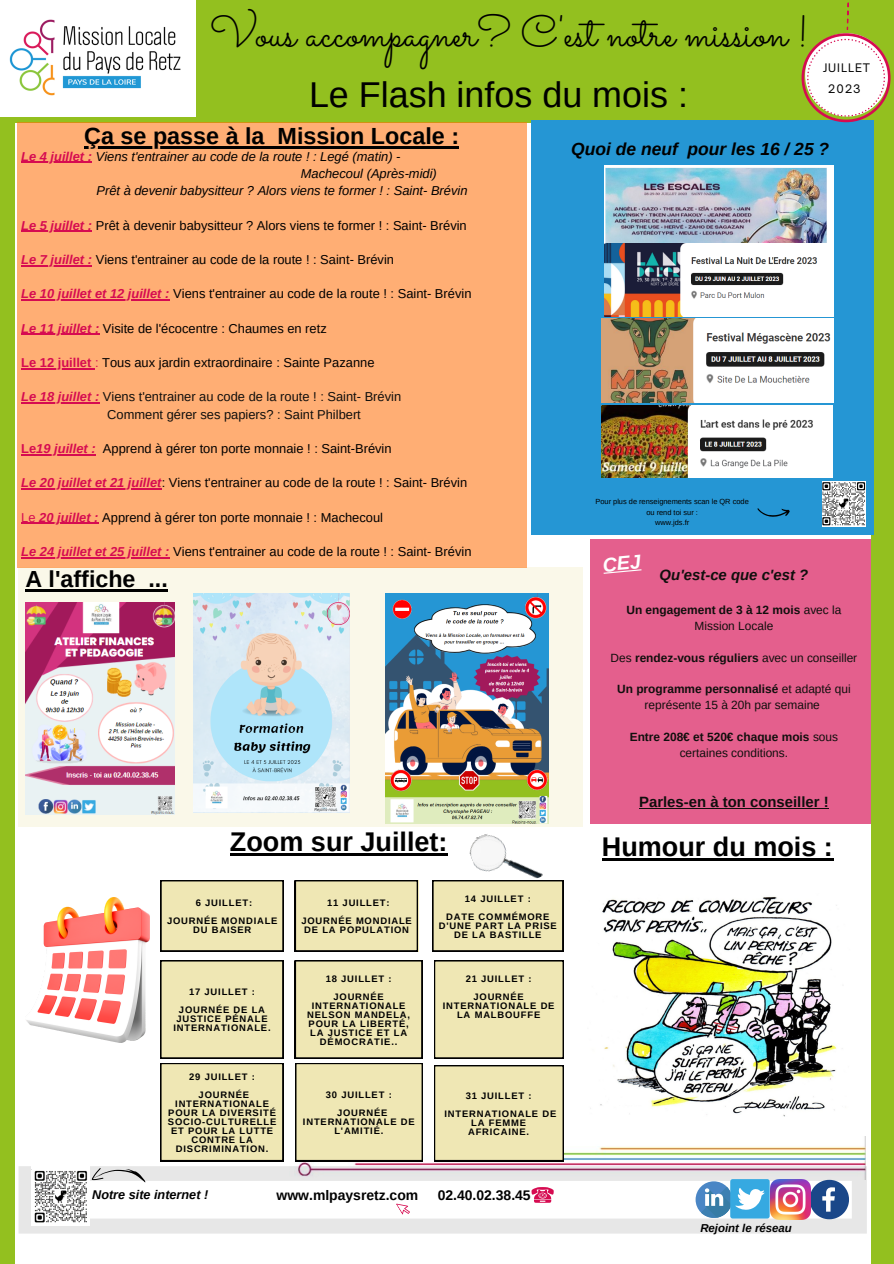
<style>
.page{position:relative;width:894px;height:1264px;background:#fff}
.page>*{position:absolute;margin:0;border:0;box-sizing:border-box;transform-origin:0 0}
.t1{font:44.1px "Sacramento";color:#000}
.t2{font:35.85px "Arimo";color:#000}
.t3{font:700 27px "Arimo";color:#000}
.t4{font:700 23.25px "Arimo";color:#000}
.t5{font:italic 700 17.4px "Arimo";color:#000}
.t6{font:700 14.85px "Arimo";color:#100f0d}
.t7{font:italic 700 14.85px "Arimo";color:#100f0d}
.t8{font:700 13.95px "Arimo";color:#000}
.t9{font:12.9px "Arimo";color:#000}
.t10{font:italic 12.9px "Arimo";color:#000}
.t11{font:12.9px "Arimo";color:#100f0d}
.t12{font:italic 700 12.6px "Arimo";color:#000}
.t13{font:700 11.85px/15.9px "Arimo";color:#100f0d;text-align:center}
.t14{font:11.85px/15.9px "Arimo";color:#100f0d;text-align:center}
.t15{font:italic 700 11.4px "Arimo";color:#000}
.t16{font:11.25px "Open Sauce One";letter-spacing:.085em;color:#000}
.t17{font:700 9.45px/9px "Arimo";letter-spacing:.085em;color:#000;text-align:center}
.t18{font:7.35px "Arimo";color:#000}
.s1{font-weight:700;color:#d60b51}
.s2{font-weight:700;font-style:italic;color:#d60b51}
.s3{color:#d60b51}
.s4{font-weight:400}
.s5{font-weight:700}
</style>
<div class="page">
<div style="left:0;top:0;width:893px;height:1263px;background:#93c01f"></div>
<div style="left:15px;top:123px;width:855px;height:1140px;background:#fff"></div>
<div style="left:295px;top:880px;width:122px;height:71px;background:#efe7b4"></div>
<img style="left:295px;top:1136px;width:570px;height:30px">
<div style="left:18px;top:566px;width:565px;height:260px;background:#faf8e9"></div>
<div style="left:530px;top:120px;width:342px;height:415px;background:#2596d4"></div>
<svg style="left:18px;top:1166px;width:848px;height:67px;fill:#eae9e9"></svg>
<img style="left:0;top:0;width:195px;height:116px">
<div style="left:17px;top:123px;width:509px;height:444px;background:#ffae74"></div>
<div style="left:589px;top:539px;width:281px;height:284px;background:#e45f8d"></div>
<img style="left:31px;top:1166px;width:59px;height:59px">
<svg style="left:91px;top:1166px;width:56px;height:21px"></svg>
<svg style="left:801px;top:2px;width:89px;height:120px"></svg>
<svg style="left:530px;top:1186px;width:24px;height:16px"></svg>
<svg style="left:395px;top:1203px;width:15px;height:11px"></svg>
<svg style="left:809px;top:1179px;width:39px;height:40px"></svg>
<img style="left:770px;top:1179px;width:39px;height:40px">
<svg style="left:695px;top:1181px;width:37px;height:36px"></svg>
<div style="left:730px;top:1179px;width:39px;height:39px;background:#36a9e1;border-radius:2px"></div>
<svg style="left:700px;top:1186px;width:64px;height:33px"></svg>
<div style="left:434px;top:960px;width:129px;height:98px;background:#efe7b4"></div>
<div style="left:432px;top:880px;width:131px;height:71px;background:#efe7b4"></div>
<img style="left:465px;top:823px;width:78px;height:74px">
<svg style="left:160px;top:960px;width:123px;height:200px;background:#e4dcad"></svg>
<svg style="left:757px;top:508px;width:32px;height:9px"></svg>
<img style="left:822px;top:481px;width:43px;height:46px">
<div style="left:434px;top:1065px;width:129px;height:95px;background:#efe7b4"></div>
<svg style="left:295px;top:960px;width:127px;height:200px;background:#e6deae"></svg>
<img style="left:26px;top:897px;width:123px;height:145px">
<img style="left:604px;top:165px;width:229px;height:77px">
<div style="left:160px;top:880px;width:123px;height:71px;background:#efe7b4"></div>
<img style="left:604px;top:244px;width:229px;height:72px">
<img style="left:601px;top:319px;width:232px;height:83px">
<img style="left:601px;top:406px;width:231px;height:72px">
<img style="left:590px;top:896px;width:253px;height:220px">
<img style="left:385px;top:593px;width:163px;height:230px">
<img style="left:194px;top:593px;width:155px;height:219px">
<img style="left:25px;top:602px;width:149px;height:212px">
<hr style="left:25px;top:589px;width:110px;height:2px;background:#000">
<svg style="left:135px;top:589px;width:13px;height:2px"></svg>
<hr style="left:148px;top:589px;width:20px;height:2px;background:#000">
<hr style="left:230px;top:853px;width:217px;height:2px;background:#000">
<hr style="left:84px;top:146px;width:180px;height:2px;background:#000">
<svg style="left:264px;top:146px;width:13px;height:2px"></svg>
<hr style="left:277px;top:146px;width:182px;height:2px;background:#000">
<hr style="left:639px;top:808px;width:189px;height:1px;background:#100f0d">
<hr style="left:601px;top:858px;width:232px;height:2px;background:#000">
<hr style="left:21px;top:162px;width:71px;height:1px;background:#d60b51">
<hr style="left:21px;top:230px;width:71px;height:2px;background:#d60b51">
<hr style="left:21px;top:265px;width:71px;height:1px;background:#d60b51">
<hr style="left:21px;top:299px;width:148px;height:1px;background:#d60b51">
<hr style="left:21px;top:334px;width:78px;height:1px;background:#d60b51">
<hr style="left:21px;top:368px;width:74px;height:1px;background:#d60b51">
<hr style="left:21px;top:402px;width:78px;height:1px;background:#d60b51">
<svg style="left:21px;top:454px;width:15px;height:1px"></svg>
<hr style="left:36px;top:454px;width:60px;height:1px;background:#d60b51">
<hr style="left:21px;top:488px;width:141px;height:1px;background:#d60b51">
<svg style="left:21px;top:523px;width:18px;height:1px"></svg>
<hr style="left:39px;top:523px;width:60px;height:1px;background:#d60b51">
<hr style="left:21px;top:557px;width:148px;height:1px;background:#d60b51">
<svg style="left:603px;top:569px;width:38px;height:5px"></svg>
<p class="t1" style="left:210px;top:5px;width:600px">Vous accompagner? C'est notre mission !</p>
<p class="t2" style="left:309px;top:74px;width:380px">Le Flash infos du mois :</p>
<p class="t16" style="left:822px;top:60px;width:49px">JUILLET</p>
<p class="t16" style="left:828px;top:82px;width:34px">2023</p>
<p class="t4" style="left:84px;top:123px;width:376px">Ça se passe à la Mission Locale :</p>
<p class="t10" style="left:21px;top:149px;width:380px"><span class="s1">Le 4 juillet :</span> Viens t'entrainer au code de la route ! : Legé (matin) -</p>
<p class="t10" style="left:301px;top:166px;width:138px">Machecoul (Après-midi)</p>
<p class="t10" style="left:96px;top:183px;width:372px">Prêt à devenir babysitteur ? Alors viens te former ! : Saint- Brévin</p>
<p class="t9" style="left:21px;top:218px;width:447px"><span class="s2">Le 5 juillet :</span> Prêt à devenir babysitteur ? Alors viens te former ! : Saint- Brévin</p>
<p class="t9" style="left:21px;top:252px;width:374px"><span class="s2">Le 7 juillet :</span> Viens t'entrainer au code de la route ! : Saint- Brévin</p>
<p class="t9" style="left:21px;top:286px;width:451px"><span class="s2">Le 10 juillet et 12 juillet :</span> Viens t'entrainer au code de la route ! : Saint- Brévin</p>
<p class="t9" style="left:21px;top:321px;width:307px"><span class="s2">Le 11 juillet :</span> Visite de l'écocentre : Chaumes en retz</p>
<p class="t9" style="left:21px;top:355px;width:354px"><span class="s1">Le 12 juillet</span> <span class="s3">:</span> Tous aux jardin extraordinaire : Sainte Pazanne</p>
<p class="t11" style="left:21px;top:390px;width:381px"><span class="s2">Le 18 juillet :</span> Viens t'entrainer au code de la route ! : Saint- Brévin</p>
<p class="t11" style="left:107px;top:407px;width:255px">Comment gérer ses papiers? : Saint Philbert</p>
<p class="t9" style="left:21px;top:441px;width:372px"><span class="s1">Le</span><span class="s2">19 juillet :</span> Apprend à gérer ton porte monnaie ! : Saint-Brévin</p>
<p class="t9" style="left:21px;top:475px;width:447px"><span class="s2">Le 20 juillet et 21 juillet</span>: Viens t'entrainer au code de la route ! : Saint- Brévin</p>
<p class="t9" style="left:21px;top:510px;width:363px"><span class="s3">Le</span> <span class="s2">20 juillet :</span> Apprend à gérer ton porte monnaie ! : Machecoul</p>
<p class="t9" style="left:21px;top:544px;width:451px"><span class="s2">Le 24 juillet et 25 juillet :</span> Viens t'entrainer au code de la route ! : Saint- Brévin</p>
<p class="t4" style="left:25px;top:566px;width:144px">A l'affiche ...</p>
<p class="t3" style="left:230px;top:826px;width:219px">Zoom sur Juillet:</p>
<p class="t17" style="left:196px;top:898px;width:58px">6 JUILLET:</p>
<p class="t17" style="left:167px;top:916px;width:112px">JOURNÉE MONDIALE<br>DU BAISER</p>
<p class="t17" style="left:189px;top:987px;width:67px">17 JUILLET :</p>
<p class="t17" style="left:173px;top:1005px;width:99px">JOURNÉE DE LA<br>JUSTICE PÉNALE<br>INTERNATIONALE.</p>
<p class="t17" style="left:189px;top:1072px;width:67px">29 JUILLET :</p>
<p class="t17" style="left:168px;top:1090px;width:110px">JOURNÉE<br>INTERNATIONALE<br>POUR LA DIVERSITÉ<br>SOCIO-CULTURELLE<br>ET POUR LA LUTTE<br>CONTRE LA<br>DISCRIMINATION.</p>
<p class="t17" style="left:327px;top:898px;width:64px">11 JUILLET:</p>
<p class="t17" style="left:301px;top:916px;width:112px">JOURNÉE MONDIALE<br>DE LA POPULATION</p>
<p class="t17" style="left:325px;top:974px;width:67px">18 JUILLET :</p>
<p class="t17" style="left:307px;top:992px;width:104px">JOURNÉE<br>INTERNATIONALE<br>NELSON MANDELA,<br>POUR LA LIBERTÉ,<br>LA JUSTICE ET LA<br>DÉMOCRATIE..</p>
<p class="t17" style="left:326px;top:1090px;width:67px">30 JUILLET :</p>
<p class="t17" style="left:337px;top:1108px;width:52px">JOURNÉE</p>
<p class="t17" style="left:303px;top:1117px;width:113px">INTERNATIONALE DE</p>
<p class="t17" style="left:334px;top:1126px;width:50px">L'AMITIÉ.</p>
<p class="t17" style="left:465px;top:894px;width:67px">14 JUILLET :</p>
<p class="t17" style="left:439px;top:912px;width:119px">DATE COMMÉMORE<br>D'UNE PART LA PRISE<br>DE LA BASTILLE</p>
<p class="t17" style="left:465px;top:974px;width:67px">21 JUILLET :</p>
<p class="t17" style="left:442px;top:992px;width:113px">JOURNÉE<br>INTERNATIONALE DE<br>LA MALBOUFFE</p>
<p class="t17" style="left:465px;top:1091px;width:67px">31 JUILLET :</p>
<p class="t17" style="left:444px;top:1109px;width:113px">INTERNATIONALE DE<br>LA FEMME<br>AFRICAINE.</p>
<p class="t12" style="left:92px;top:1187px;width:117px">Notre site internet !</p>
<p class="t8" style="left:276px;top:1187px;width:143px">www.mlpaysretz.com</p>
<p class="t8" style="left:437px;top:1187px;width:94px">02.40.02.38.45</p>
<p class="t5" style="left:571px;top:139px;width:259px">Quoi de neuf pour les 16 / 25 ?</p>
<p class="t18" style="left:595px;top:497px;width:155px">Pour plus de renseignements scan le QR code</p>
<p class="t18" style="left:646px;top:508px;width:53px">ou rend toi sur :</p>
<p class="t18" style="left:655px;top:518px;width:36px">www.jds.fr</p>
<p class="t7" style="left:659px;top:567px;width:150px">Qu'est-ce que c'est ?</p>
<p class="t13" style="left:626px;top:602px;width:216px">Un engagement de 3 à 12 mois <span class="s4">avec la<br>Mission Locale</span></p>
<p class="t13" style="left:610px;top:649px;width:248px"><span class="s4">Des</span> rendez-vous réguliers <span class="s4">avec un conseiller</span></p>
<p class="t14" style="left:617px;top:681px;width:235px"><span class="s5">Un programme personnalisé</span> et adapté qui représente 15 à 20h par semaine</p>
<p class="t13" style="left:629px;top:729px;width:210px">Entre 208€ et 520€ chaque mois <span class="s4">sous certaines conditions.</span></p>
<p class="t6" style="left:639px;top:794px;width:191px">Parles-en à ton conseiller !</p>
<p class="t3" style="left:601px;top:832px;width:232px">Humour du mois :</p>
<p class="t15" style="left:700px;top:1221px;width:93px">Rejoint le réseau</p>
</div>
